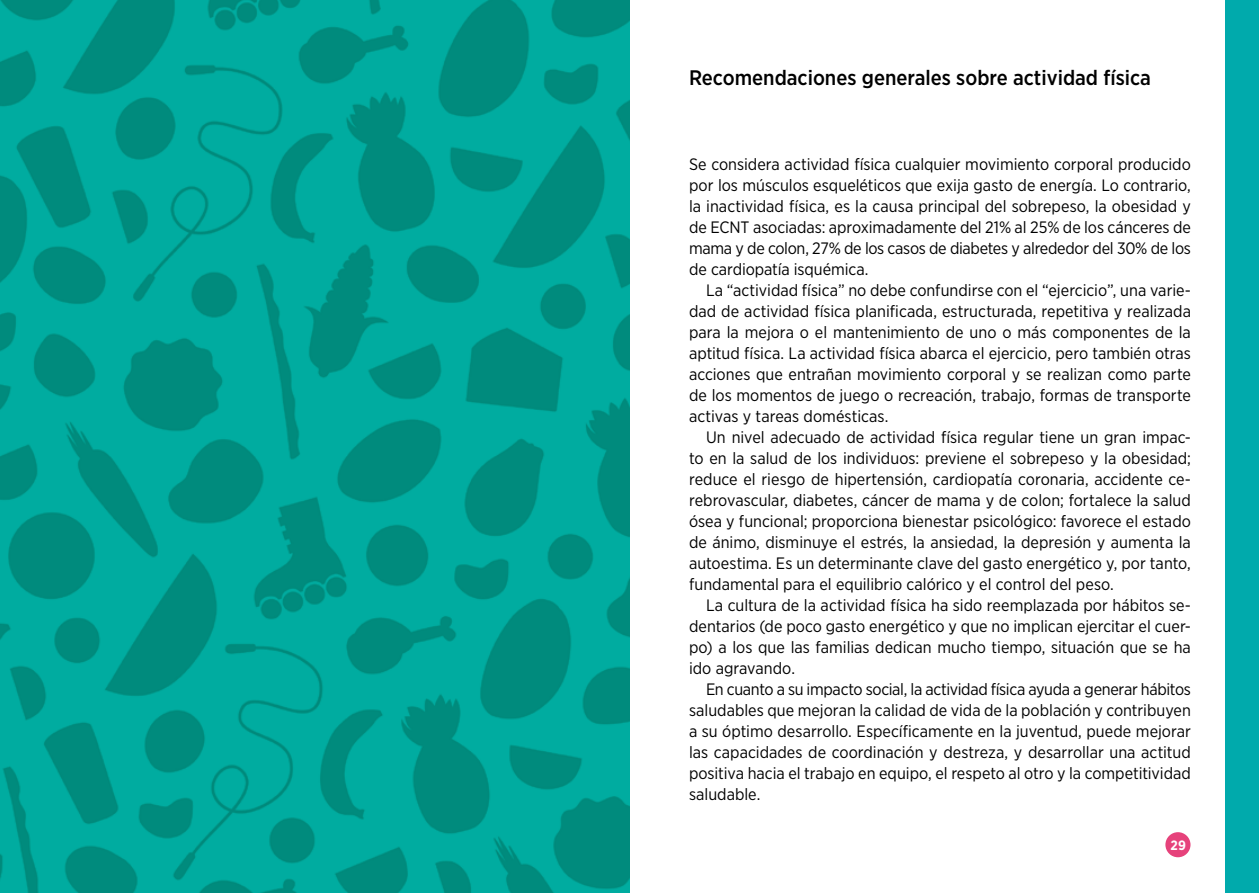
<style>
.page{position:relative;width:1259px;height:893px;background:#fff}
.page>*{position:absolute;margin:0;border:0;box-sizing:border-box;transform-origin:0 0}
.t1{font:500 21px "Gotham Narrow";color:#000}
.t2{font:16.5px/21px "Gotham Narrow";color:#000;text-align:justify}
.t3{font:700 13.5px "Gotham Narrow";color:#fff}
</style>
<div class="page">
<div style="left:1165px;top:832px;width:25px;height:25px;background:#e6427b;border-radius:50%"></div>
<div style="left:1225px;top:0;width:34px;height:893px;background:#00aaac"></div>
<img style="left:0;top:0;width:629px;height:893px">
<p class="t1" style="left:689px;top:64px;width:463px">Recomendaciones generales sobre actividad física</p>
<p class="t2" style="left:689px;top:153px;width:503px">Se considera actividad física cualquier movimiento corporal producido por los músculos esqueléticos que exija gasto de energía. Lo contrario, la inactividad física, es la causa principal del sobrepeso, la obesidad y de ECNT asociadas: aproximadamente del 21% al 25% de los cánceres de mama y de colon, 27% de los casos de diabetes y alrededor del 30% de los de cardiopatía isquémica.</p>
<p class="t2" style="left:689px;top:279px;width:503px;text-indent:17px">La “actividad física” no debe confundirse con el “ejercicio”, una varie&shy;dad de actividad física planificada, estructurada, repetitiva y realizada para la mejora o el mantenimiento de uno o más componentes de la aptitud física. La actividad física abarca el ejercicio, pero también otras acciones que entrañan movimiento corporal y se realizan como parte de los momentos de juego o recreación, trabajo, formas de transporte activas y tareas domésticas.</p>
<p class="t2" style="left:689px;top:426px;width:503px;text-indent:17px">Un nivel adecuado de actividad física regular tiene un gran impac&shy;to en la salud de los individuos: previene el sobrepeso y la obesidad; reduce el riesgo de hipertensión, cardiopatía coronaria, accidente ce&shy;rebrovascular, diabetes, cáncer de mama y de colon; fortalece la salud ósea y funcional; proporciona bienestar psicológico: favorece el estado de ánimo, disminuye el estrés, la ansiedad, la depresión y aumenta la autoestima. Es un determinante clave del gasto energético y, por tanto, fundamental para el equilibrio calórico y el control del peso.</p>
<p class="t2" style="left:689px;top:594px;width:503px;text-indent:17px">La cultura de la actividad física ha sido reemplazada por hábitos se&shy;dentarios (de poco gasto energético y que no implican ejercitar el cuer&shy;po) a los que las familias dedican mucho tiempo, situación que se ha ido agravando.</p>
<p class="t2" style="left:689px;top:678px;width:503px;text-indent:17px">En cuanto a su impacto social, la actividad física ayuda a generar hábitos saludables que mejoran la calidad de vida de la población y contribuyen a su óptimo desarrollo. Específicamente en la juventud, puede mejorar las capacidades de coordinación y destreza, y desarrollar una actitud positiva hacia el trabajo en equipo, el respeto al otro y la competitividad saludable.</p>
<p class="t3" style="left:1170px;top:836px;width:17px">29</p>
</div>
